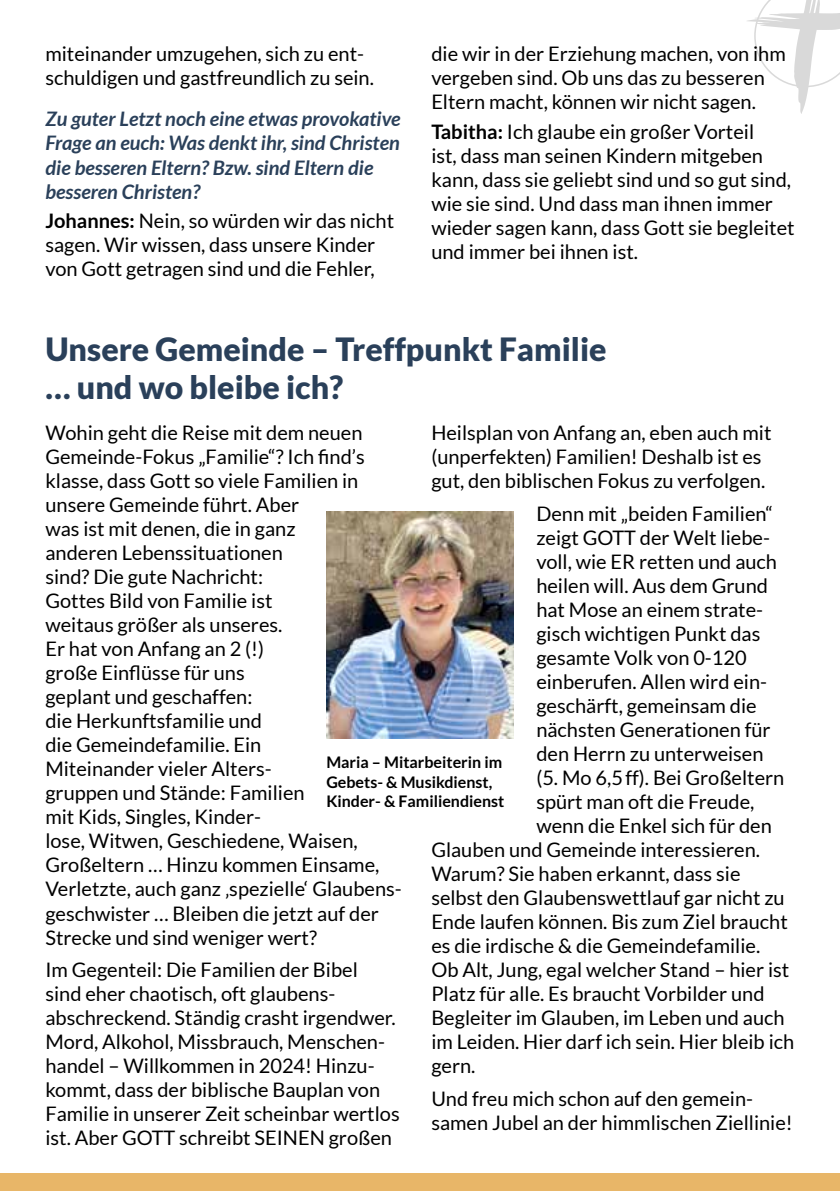
<style>
.page{position:relative;width:840px;height:1191px;background:#fff}
.page>*{position:absolute;margin:0;border:0;box-sizing:border-box;transform-origin:0 0}
.t1{font:900 32px/38.4px "Lato";color:#2a405a}
.t2{font:20px/24px "Lato";color:#000}
.t3{font:italic 700 20px/24px "Lato";color:#2a405a}
.t4{font:700 16px/19.2px "Lato";color:#000}
.s1{font-weight:700}
</style>
<div class="page">
<svg style="left:747px;top:0;width:92px;height:113px"></svg>
<img style="left:326px;top:511px;width:187px;height:227px">
<div style="left:0;top:1174px;width:839px;height:17px;background:#e8b668"></div>
<p class="t2" style="left:45px;top:42px;width:330px">miteinander umzugehen, sich zu ent&shy;schuldigen und gastfreundlich zu sein.</p>
<p class="t3" style="left:45px;top:108px;width:356px">Zu guter Letzt noch eine etwas provokative Frage an euch: Was denkt ihr, sind Christen die besseren Eltern? Bzw. sind Eltern die besseren Christen?</p>
<p class="t2" style="left:45px;top:209px;width:350px"><span class="s1">Johannes:</span> Nein, so würden wir das nicht sagen. Wir wissen, dass unsere Kinder von Gott getragen sind und die Fehler,</p>
<p class="t2" style="left:431px;top:42px;width:356px">die wir in der Erziehung machen, von ihm vergeben sind. Ob uns das zu besseren<br>Eltern macht, können wir nicht sagen.</p>
<p class="t2" style="left:431px;top:120px;width:364px"><span class="s1">Tabitha:</span> Ich glaube ein großer Vorteil<br>ist, dass man seinen Kindern mitgeben kann, dass sie geliebt sind und so gut sind, wie sie sind. Und dass man ihnen immer wieder sagen kann, dass Gott sie begleitet und immer bei ihnen ist.</p>
<h1 class="t1" style="left:45px;top:329px;width:562px">Unsere Gemeinde – Treffpunkt Familie … und wo bleibe ich?</h1>
<p class="t2" style="left:45px;top:421px;width:358px">Wohin geht die Reise mit dem neuen -Gemeinde-Fokus „Familie“? Ich find’s klasse, dass Gott so viele Familien in unsere Gemeinde führt. Aber<br>was ist mit denen, die in ganz<br>anderen Lebenssituationen<br>sind? Die gute Nachricht:<br>Gottes Bild von Familie ist<br>weitaus größer als unseres.<br>Er hat von Anfang an 2 (!)<br>-große Einflüsse für uns<br>geplant und geschaffen:<br>die Herkunftsfamilie und<br>die Gemeindefamilie. Ein<br>Miteinander vieler Alters-<br>gruppen und Stände: Familien<br>mit Kids, Singles, Kinder-<br>lose, Witwen, Geschiedene, Waisen,<br>Großeltern … Hinzu kommen Einsame,<br>Verletzte, auch ganz ‚spezielle‘ Glaubens&shy;geschwister … Bleiben die jetzt auf der<br>Strecke und sind weniger wert?</p>
<p class="t2" style="left:45px;top:957px;width:355px">Im Gegenteil: Die Familien der Bibel<br>sind eher chaotisch, oft glaubens&shy;abschreckend. Ständig crasht irgendwer.<br>Mord, Alkohol, Missbrauch, Menschen&shy;handel – Willkommen in 2024! Hinzu&shy;kommt, dass der biblische Bauplan von Familie in unserer Zeit scheinbar wertlos ist. Aber GOTT schreibt SEINEN großen</p>
<p class="t2" style="left:431px;top:421px;width:341px">Heilsplan von Anfang an, eben auch mit (unperfekten) Familien! Deshalb ist es gut, den biblischen Fokus zu verfolgen.</p>
<p class="t2" style="left:536px;top:501px;width:238px">Denn mit „beiden Familien“</p>
<p class="t2" style="left:536px;top:525px;width:233px">zeigt GOTT der Welt liebe-</p>
<p class="t2" style="left:536px;top:549px;width:242px">voll, wie ER retten und auch</p>
<p class="t2" style="left:536px;top:573px;width:233px">heilen will. Aus dem Grund</p>
<p class="t2" style="left:536px;top:597px;width:228px">hat Mose an einem strate-</p>
<p class="t2" style="left:536px;top:621px;width:225px">gisch wichtigen Punkt das</p>
<p class="t2" style="left:536px;top:645px;width:212px">gesamte Volk von 0-120</p>
<p class="t2" style="left:536px;top:669px;width:230px">einberufen. Allen wird ein-</p>
<p class="t2" style="left:536px;top:693px;width:222px">geschärft, gemeinsam die</p>
<p class="t2" style="left:536px;top:717px;width:236px">nächsten Generationen für</p>
<p class="t2" style="left:536px;top:741px;width:229px">den Herrn zu unterweisen</p>
<p class="t2" style="left:536px;top:765px;width:249px">(5. Mo 6,5ff). Bei Großeltern</p>
<p class="t2" style="left:536px;top:789px;width:219px">spürt man oft die Freude,</p>
<p class="t2" style="left:536px;top:813px;width:237px">wenn die Enkel sich für den</p>
<p class="t2" style="left:431px;top:837px;width:330px">Glauben und Gemeinde interessieren.</p>
<p class="t2" style="left:431px;top:861px;width:310px">Warum? Sie haben erkannt, dass sie</p>
<p class="t2" style="left:431px;top:885px;width:354px">selbst den Glaubenswettlauf gar nicht zu</p>
<p class="t2" style="left:431px;top:909px;width:358px">Ende laufen können. Bis zum Ziel braucht</p>
<p class="t2" style="left:431px;top:933px;width:330px">es die irdische &amp; die Gemeindefamilie.</p>
<p class="t2" style="left:431px;top:957px;width:359px">Ob Alt, Jung, egal welcher Stand – hier ist</p>
<p class="t2" style="left:431px;top:981px;width:334px">Platz für alle. Es braucht Vorbilder und</p>
<p class="t2" style="left:431px;top:1005px;width:354px">Begleiter im Glauben, im Leben und auch</p>
<p class="t2" style="left:431px;top:1029px;width:364px">im Leiden. Hier darf ich sein. Hier bleib ich</p>
<p class="t2" style="left:431px;top:1053px;width:46px">gern.</p>
<p class="t2" style="left:431px;top:1086px;width:362px">Und freu mich schon auf den gemein&shy;samen Jubel an der himmlischen Ziellinie!</p>
<p class="t4" style="left:326px;top:752px;width:179px">Maria – Mitarbeiterin im<br>Gebets- &amp; Musikdienst,<br>Kinder- &amp; Familiendienst</p>
</div>
